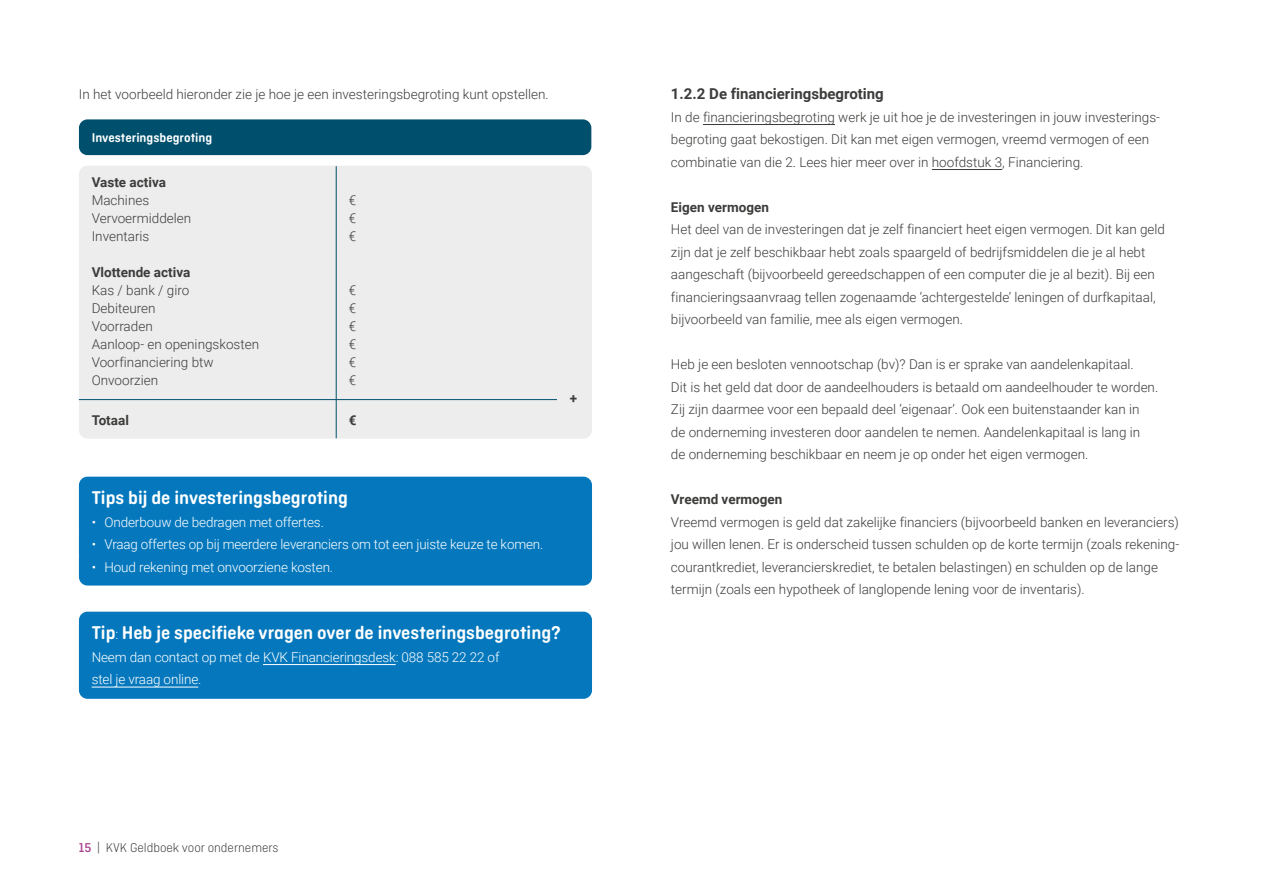
<style>
.page{position:relative;width:1263px;height:893px;background:#fff}
.page>*{position:absolute;margin:0;border:0;box-sizing:border-box;transform-origin:0 0}
.Kader_kop_-_blauw{font:600 19.5px "Ciutadella Rounded";color:#fff}
.H3-alineakop{font:700 15px "Roboto";color:#3c3c3b}
.P-Bodytekst{font:300 13.5px/22.5px "Roboto";color:#3c3c3b}
.Kader_tekst_-_blauw{font:300 13.5px/22.5px "Roboto";letter-spacing:-.01em;color:#fff}
.t1{font:300 13.5px "Ciutadella Rounded";color:#3c3c3b}
.P-bodytekst_voorbeeld_begroting{font:700 13.5px "Roboto";color:#3c3c3b}
.H4-tussenkopje{font:700 13.5px "Roboto";color:#3c3c3b}
.P-titel_begrotingsvoorbeeld{font:600 13.5px "Ciutadella Rounded";color:#fff}
.P-titel_begrotingsvoorbeeld-2{font:700 13.5px "Roboto";color:#3c3c3b}
.s1{font-family:"Roboto";font-weight:300;font-size:13.5px}
.s2{font-weight:500;color:#a84191}
</style>
<div class="page">
<div style="left:79px;top:166px;width:513px;height:273px;background:#ededed;border-radius:9px"></div>
<div style="left:79px;top:119px;width:512px;height:36px;background:#00506d;border-radius:9px"></div>
<hr style="left:336px;top:166px;width:1px;height:272px;background:#00506d">
<hr style="left:79px;top:399px;width:480px;height:1px;background:#00506d">
<div style="left:557px;top:393px;width:23px;height:36px;background:#ededed"></div>
<hr style="left:703px;top:124px;width:132px;height:1px;background:#3c3c3b">
<hr style="left:932px;top:169px;width:70px;height:1px;background:#3c3c3b">
<div style="left:79px;top:477px;width:513px;height:33px;background:#0578bd"></div>
<div style="left:79px;top:504px;width:513px;height:37px;background:#0578bd;border-radius:9px"></div>
<div style="left:79px;top:526px;width:513px;height:37px;background:#0578bd;border-radius:9px"></div>
<div style="left:79px;top:549px;width:513px;height:37px;background:#0578bd;border-radius:9px"></div>
<div style="left:79px;top:612px;width:513px;height:33px;background:#0578bd"></div>
<div style="left:79px;top:639px;width:513px;height:60px;background:#0578bd;border-radius:9px"></div>
<hr style="left:263px;top:664px;width:133px;height:1px;background:#fff">
<hr style="left:92px;top:687px;width:106px;height:1px;background:#fff">
<p class="P-Bodytekst" style="left:79px;top:82px;width:471px">In het voorbeeld hieronder zie je hoe je een investeringsbegroting kunt opstellen.</p>
<h3 class="H3-alineakop" style="left:671px;top:83px;width:214px">1.2.2 De financieringsbegroting</h3>
<p class="P-Bodytekst" style="left:671px;top:105px;width:490px">In de financieringsbegroting werk je uit hoe je de investeringen in jouw investerings&shy;begroting gaat bekostigen. Dit kan met eigen vermogen, vreemd vermogen of een combinatie van die 2. Lees hier meer over in hoofdstuk 3, Financiering.</p>
<h4 class="H4-tussenkopje" style="left:671px;top:197px;width:99px">Eigen vermogen</h4>
<p class="P-Bodytekst" style="left:671px;top:217px;width:496px">Het deel van de investeringen dat je zelf financiert heet eigen vermogen. Dit kan geld zijn dat je zelf beschikbaar hebt zoals spaargeld of bedrijfsmiddelen die je al hebt aangeschaft (bijvoorbeeld gereedschappen of een computer die je al bezit). Bij een financieringsaanvraag tellen zogenaamde ‘achtergestelde’ leningen of durfkapitaal, bijvoorbeeld van familie, mee als eigen vermogen.</p>
<p class="P-Bodytekst" style="left:671px;top:352px;width:489px">Heb je een besloten vennootschap (bv)? Dan is er sprake van aandelenkapitaal.<br>Dit is het geld dat door de aandeelhouders is betaald om aandeelhouder te worden.<br>Zij zijn daarmee voor een bepaald deel ‘eigenaar’. Ook een buitenstaander kan in<br>de onderneming investeren door aandelen te nemen. Aandelenkapitaal is lang in<br>de onderneming beschikbaar en neem je op onder het eigen vermogen.</p>
<h4 class="H4-tussenkopje" style="left:671px;top:490px;width:113px">Vreemd vermogen</h4>
<p class="P-Bodytekst" style="left:671px;top:510px;width:510px">Vreemd vermogen is geld dat zakelijke financiers (bijvoorbeeld banken en leveranciers) jou willen lenen. Er is onderscheid tussen schulden op de korte termijn (zoals rekening&shy;courantkrediet, leverancierskrediet, te betalen belastingen) en schulden op de lange termijn (zoals een hypotheek of langlopende lening voor de inventaris).</p>
<p class="P-titel_begrotingsvoorbeeld" style="left:92px;top:129px;width:122px">Investeringsbegroting</p>
<p class="P-bodytekst_voorbeeld_begroting" style="left:92px;top:172px;width:76px">Vaste activa</p>
<p class="P-Bodytekst" style="left:92px;top:188px;width:59px">Machines</p>
<p class="P-Bodytekst" style="left:349px;top:188px;width:9px">€</p>
<p class="P-Bodytekst" style="left:92px;top:206px;width:101px">Vervoermiddelen</p>
<p class="P-Bodytekst" style="left:349px;top:206px;width:9px">€</p>
<p class="P-Bodytekst" style="left:92px;top:224px;width:59px">Inventaris</p>
<p class="P-Bodytekst" style="left:349px;top:224px;width:9px">€</p>
<p class="P-bodytekst_voorbeeld_begroting" style="left:92px;top:262px;width:100px">Vlottende activa</p>
<p class="P-Bodytekst" style="left:92px;top:278px;width:99px">Kas / bank / giro</p>
<p class="P-Bodytekst" style="left:349px;top:278px;width:9px">€</p>
<p class="P-Bodytekst" style="left:92px;top:296px;width:65px">Debiteuren</p>
<p class="P-Bodytekst" style="left:349px;top:296px;width:9px">€</p>
<p class="P-Bodytekst" style="left:92px;top:314px;width:63px">Voorraden</p>
<p class="P-Bodytekst" style="left:349px;top:314px;width:9px">€</p>
<p class="P-Bodytekst" style="left:92px;top:332px;width:169px">Aanloop- en openingskosten</p>
<p class="P-Bodytekst" style="left:349px;top:332px;width:9px">€</p>
<p class="P-Bodytekst" style="left:92px;top:350px;width:124px">Voorfinanciering btw</p>
<p class="P-Bodytekst" style="left:349px;top:350px;width:9px">€</p>
<p class="P-Bodytekst" style="left:92px;top:368px;width:68px">Onvoorzien</p>
<p class="P-Bodytekst" style="left:349px;top:368px;width:9px">€</p>
<p class="P-titel_begrotingsvoorbeeld-2" style="left:92px;top:411px;width:39px">Totaal</p>
<p class="P-titel_begrotingsvoorbeeld-2" style="left:349px;top:411px;width:9px">€</p>
<p class="P-bodytekst_voorbeeld_begroting" style="left:570px;top:389px;width:9px">+</p>
<p class="Kader_kop_-_blauw" style="left:92px;top:487px;width:258px">Tips bij de investeringsbegroting</p>
<p class="Kader_tekst_-_blauw" style="left:92px;top:510px;width:234px">• Onderbouw de bedragen met offertes.</p>
<p class="Kader_tekst_-_blauw" style="left:92px;top:532px;width:453px">• Vraag offertes op bij meerdere leveranciers om tot een juiste keuze te komen.</p>
<p class="Kader_tekst_-_blauw" style="left:92px;top:555px;width:243px">• Houd rekening met onvoorziene kosten.</p>
<p class="Kader_kop_-_blauw" style="left:92px;top:622px;width:471px">Tip<span class="s1">:</span> Heb je specifieke vragen over de investeringsbegroting?</p>
<p class="Kader_tekst_-_blauw" style="left:92px;top:645px;width:409px">Neem dan contact op met de KVK Financieringsdesk: 088 585 22 22 of stel je vraag online.</p>
<p class="t1" style="left:79px;top:840px;width:201px"><span class="s2">15</span> | KVK Geldboek voor ondernemers</p>
</div>
